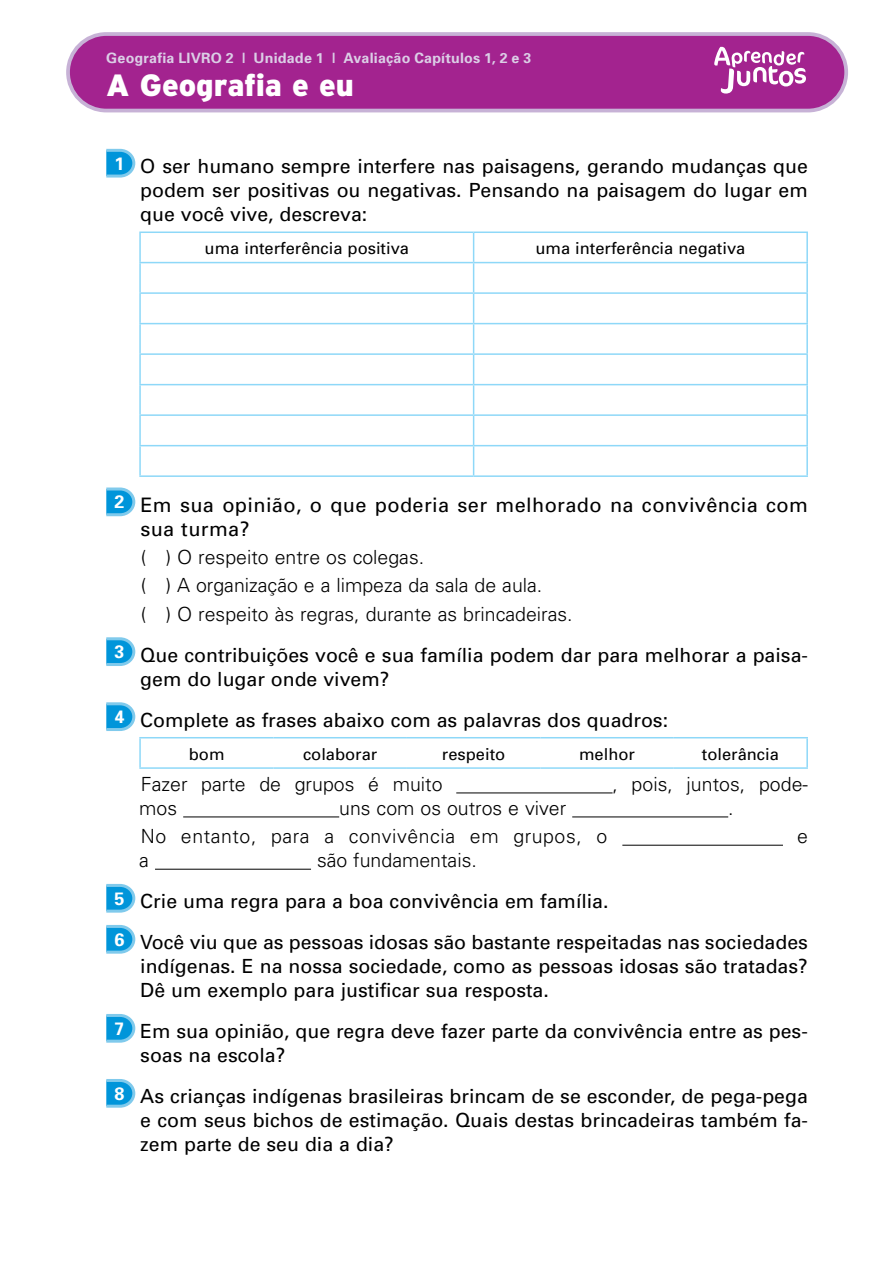
<style>
.page{position:relative;width:893px;height:1263px;background:#fff}
.page>*{position:absolute;margin:0;border:0;box-sizing:border-box;transform-origin:0 0}
.t1{font:900 30.75px "Interstate";letter-spacing:-.005em;color:#fff}
.t2{font:19.95px/24px "Univers";letter-spacing:.02em;color:#000}
.t3{font:19.5px/24px "Univers";color:#000}
.t4{font:300 19.5px/28.2px "Univers";color:#000}
.t5{font:300 19.5px "Univers";letter-spacing:.03em;color:#000}
.t6{font:16.5px "Univers";color:#000}
.t7{font:700 14.25px "Univers";letter-spacing:.015em;color:#dbcee6}
.s1{font-weight:300}
</style>
<div class="page">
<div style="left:68px;top:34px;width:778px;height:77px;background:#a3238f;border-radius:38px"></div>
<div style="left:66px;top:32px;width:782px;height:80px;border:4px solid #c7b2d6;border-radius:38px"></div>
<svg style="left:714px;top:47px;width:92px;height:47px"></svg>
<hr style="left:456px;top:792px;width:157px;height:1px;background:#000">
<hr style="left:183px;top:816px;width:156px;height:1px;background:#000">
<hr style="left:572px;top:816px;width:156px;height:1px;background:#000">
<hr style="left:622px;top:845px;width:161px;height:1px;background:#000">
<hr style="left:155px;top:869px;width:156px;height:1px;background:#000">
<svg style="left:106px;top:149px;width:29px;height:29px"></svg>
<hr style="left:139px;top:231px;width:335px;height:2px;background:#8ed8f8">
<hr style="left:139px;top:233px;width:2px;height:29px;background:#8ed8f8">
<hr style="left:474px;top:231px;width:334px;height:2px;background:#8ed8f8">
<hr style="left:806px;top:233px;width:2px;height:29px;background:#8ed8f8">
<hr style="left:139px;top:262px;width:335px;height:1px;background:#8ed8f8">
<hr style="left:139px;top:263px;width:2px;height:29px;background:#8ed8f8">
<hr style="left:474px;top:262px;width:334px;height:1px;background:#8ed8f8">
<hr style="left:806px;top:263px;width:2px;height:29px;background:#8ed8f8">
<hr style="left:139px;top:292px;width:335px;height:2px;background:#8ed8f8">
<hr style="left:139px;top:294px;width:2px;height:29px;background:#8ed8f8">
<hr style="left:474px;top:292px;width:334px;height:2px;background:#8ed8f8">
<hr style="left:806px;top:294px;width:2px;height:29px;background:#8ed8f8">
<hr style="left:139px;top:323px;width:335px;height:1px;background:#8ed8f8">
<hr style="left:139px;top:324px;width:2px;height:29px;background:#8ed8f8">
<hr style="left:474px;top:323px;width:334px;height:1px;background:#8ed8f8">
<hr style="left:806px;top:324px;width:2px;height:29px;background:#8ed8f8">
<hr style="left:139px;top:353px;width:335px;height:2px;background:#8ed8f8">
<hr style="left:139px;top:355px;width:2px;height:29px;background:#8ed8f8">
<hr style="left:474px;top:353px;width:334px;height:2px;background:#8ed8f8">
<hr style="left:806px;top:355px;width:2px;height:29px;background:#8ed8f8">
<hr style="left:139px;top:384px;width:335px;height:1px;background:#8ed8f8">
<hr style="left:139px;top:385px;width:2px;height:29px;background:#8ed8f8">
<hr style="left:474px;top:384px;width:334px;height:1px;background:#8ed8f8">
<hr style="left:806px;top:385px;width:2px;height:29px;background:#8ed8f8">
<hr style="left:139px;top:414px;width:335px;height:2px;background:#8ed8f8">
<hr style="left:139px;top:416px;width:2px;height:29px;background:#8ed8f8">
<hr style="left:474px;top:414px;width:334px;height:2px;background:#8ed8f8">
<hr style="left:806px;top:416px;width:2px;height:29px;background:#8ed8f8">
<hr style="left:139px;top:445px;width:335px;height:1px;background:#8ed8f8">
<hr style="left:139px;top:446px;width:2px;height:29px;background:#8ed8f8">
<hr style="left:474px;top:445px;width:334px;height:1px;background:#8ed8f8">
<svg style="left:473px;top:233px;width:1px;height:242px"></svg>
<hr style="left:806px;top:446px;width:2px;height:29px;background:#8ed8f8">
<hr style="left:139px;top:475px;width:335px;height:2px;background:#8ed8f8">
<hr style="left:474px;top:475px;width:334px;height:2px;background:#8ed8f8">
<svg style="left:106px;top:487px;width:29px;height:29px"></svg>
<svg style="left:106px;top:637px;width:29px;height:29px"></svg>
<svg style="left:106px;top:702px;width:29px;height:29px"></svg>
<hr style="left:139px;top:737px;width:134px;height:1px;background:#8ed8f8">
<hr style="left:139px;top:738px;width:2px;height:29px;background:#8ed8f8">
<hr style="left:273px;top:737px;width:134px;height:1px;background:#8ed8f8">
<hr style="left:407px;top:737px;width:133px;height:1px;background:#8ed8f8">
<hr style="left:540px;top:737px;width:134px;height:1px;background:#8ed8f8">
<hr style="left:674px;top:737px;width:134px;height:1px;background:#8ed8f8">
<hr style="left:806px;top:738px;width:2px;height:29px;background:#8ed8f8">
<hr style="left:139px;top:767px;width:134px;height:2px;background:#8ed8f8">
<hr style="left:273px;top:767px;width:134px;height:2px;background:#8ed8f8">
<hr style="left:407px;top:767px;width:133px;height:2px;background:#8ed8f8">
<hr style="left:540px;top:767px;width:134px;height:2px;background:#8ed8f8">
<hr style="left:674px;top:767px;width:134px;height:2px;background:#8ed8f8">
<svg style="left:106px;top:884px;width:29px;height:29px"></svg>
<svg style="left:106px;top:925px;width:29px;height:29px"></svg>
<svg style="left:106px;top:1014px;width:29px;height:29px"></svg>
<svg style="left:106px;top:1079px;width:29px;height:29px"></svg>
<p class="t7" style="left:106px;top:48px;width:427px">Geografia LIVRO 2 | Unidade 1 | Avaliação Capítulos 1, 2 e 3</p>
<h1 class="t1" style="left:106px;top:67px;width:249px">A Geografia e eu</h1>
<p class="t3" style="left:140px;top:154px;width:669px;text-align:justify;text-indent:-26px"><sup>1</sup> O ser humano sempre interfere nas paisagens, gerando mudanças que podem ser positivas ou negativas. Pensando na paisagem do lugar em que você vive, descreva:</p>
<p class="t6" style="left:205px;top:238px;width:206px">uma interferência positiva</p>
<p class="t6" style="left:535px;top:238px;width:211px">uma interferência negativa</p>
<p class="t2" style="left:140px;top:492px;width:669px;text-indent:-26px"><sup>2</sup> Em sua opinião, o que poderia ser melhorado na convivência com sua turma?</p>
<p class="t4" style="left:141px;top:543px;width:433px">( ) O respeito entre os colegas.<br>( ) A organização e a limpeza da sala de aula.<br>( ) O respeito às regras, durante as brincadeiras.</p>
<p class="t3" style="left:140px;top:642px;width:669px;text-indent:-26px"><sup>3</sup> Que contribuições você e sua família podem dar para melhorar a paisa&shy;gem do lugar onde vivem?</p>
<p class="t3" style="left:114px;top:707px;width:555px"><sup>4</sup> Complete as frases abaixo com as palavras dos quadros:</p>
<p class="t6" style="left:189px;top:743px;width:37px">bom</p>
<p class="t6" style="left:303px;top:743px;width:76px">colaborar</p>
<p class="t6" style="left:442px;top:743px;width:65px">respeito</p>
<p class="t6" style="left:579px;top:743px;width:57px">melhor</p>
<p class="t6" style="left:702px;top:743px;width:79px">tolerância</p>
<p class="t4" style="left:141px;top:769px;width:303px">Fazer parte de grupos é muito</p>
<p class="t4" style="left:613px;top:769px;width:197px">, pois, juntos, pode-</p>
<p class="t4" style="left:139px;top:793px;width:39px">mos</p>
<p class="t4" style="left:339px;top:793px;width:229px">uns com os outros e viver</p>
<p class="t4" style="left:728px;top:793px;width:7px">.</p>
<p class="t5" style="left:141px;top:825px;width:468px">No entanto, para a convivência em grupos, o</p>
<p class="t4" style="left:797px;top:822px;width:12px">e</p>
<p class="t4" style="left:139px;top:846px;width:11px">a</p>
<p class="t3" style="left:114px;top:840px;width:695px;line-height:41px;text-indent:203px"><span class="s1">são fundamentais.<br></span><sup>5</sup> Crie uma regra para a boa convivência em família.<br><sup>6</sup> Você viu que as pessoas idosas são bastante respeitadas nas sociedades</p>
<p class="t3" style="left:140px;top:954px;width:669px">indígenas. E na nossa sociedade, como as pessoas idosas são tratadas?<br>Dê um exemplo para justificar sua resposta.</p>
<p class="t3" style="left:140px;top:1019px;width:669px;text-indent:-26px"><sup>7</sup> Em sua opinião, que regra deve fazer parte da convivência entre as pes&shy;soas na escola?</p>
<p class="t3" style="left:140px;top:1084px;width:669px;text-align:justify;text-indent:-26px"><sup>8</sup> As crianças indígenas brasileiras brincam de se esconder, de pega-pega e com seus bichos de estimação. Quais destas brincadeiras também fa&shy;zem parte de seu dia a dia?</p>
</div>
